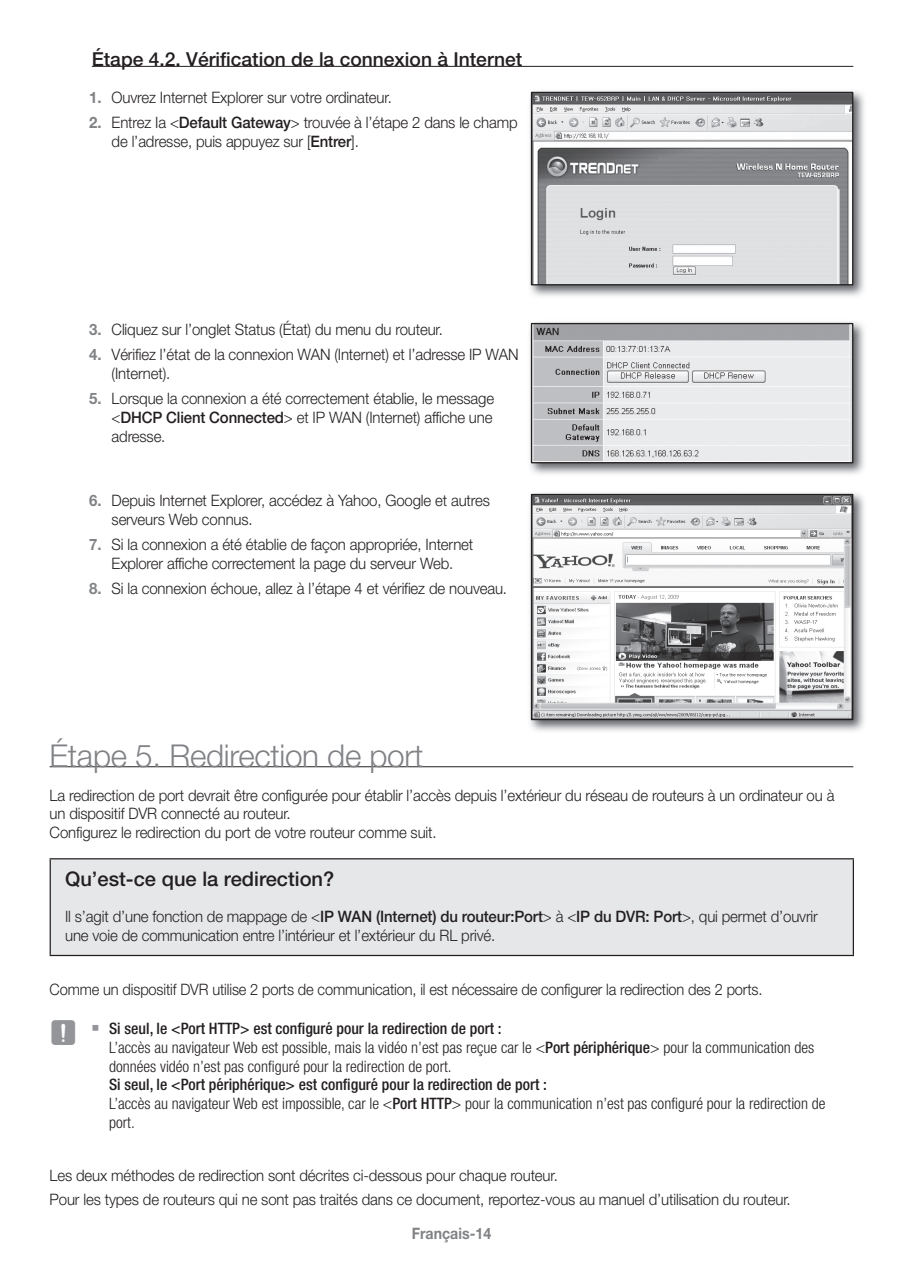
<style>
.page{position:relative;width:903px;height:1275px;background:#fff}
.page>*{position:absolute;margin:0;border:0;box-sizing:border-box;transform-origin:0 0}
.t1{font:300 31.5px "Helvetica Neue cp";letter-spacing:-.01em;color:#808285}
.t2{font:500 20.12px "Helvetica Neue cp";color:#231f20}
.t3{font:500 19.25px "Helvetica Neue cp";color:#231f20}
.t4{font:300 15.75px/18.9px "Helvetica Neue cp";letter-spacing:-.01em;color:#231f20;scale:.95 1}
.t5{font:300 condensed 15.75px/18.9px "Helvetica Neue cp";color:#231f20}
.t6{font:300 15.75px "Helvetica Neue cp";letter-spacing:-.01em;color:#231f20;scale:.93 1}
.t7{font:700 15.75px "Helvetica Neue cp";color:#808285;scale:.9 1}
.s1{font-weight:700;color:#808285}
.s2{font-weight:500}
.s3{font-family:"SIBD P1400";font-weight:400;font-stretch:normal;font-size:28px;color:#939598}
.s4{font-family:"SI Icon HR755";font-weight:400;font-stretch:normal;font-size:17.5px;color:#939598}
</style>
<div class="page">
<hr style="left:92px;top:66px;width:761px;height:1px;background:#231f20">
<hr style="left:50px;top:766px;width:803px;height:1px;background:#231f20">
<div style="left:50px;top:859px;width:803px;height:96px;background:#e6e7e9"></div>
<hr style="left:50px;top:858px;width:804px;height:1px;background:#231f20">
<hr style="left:50px;top:859px;width:1px;height:96px;background:#231f20">
<hr style="left:853px;top:859px;width:1px;height:96px;background:#231f20">
<hr style="left:50px;top:955px;width:804px;height:1px;background:#231f20">
<img style="left:530px;top:91px;width:334px;height:205px">
<img style="left:533px;top:94px;width:318px;height:189px">
<div style="left:531px;top:92px;width:322px;height:193px;border:1px solid #231f20"></div>
<img style="left:530px;top:322px;width:334px;height:152px">
<img style="left:533px;top:325px;width:318px;height:136px">
<div style="left:531px;top:323px;width:322px;height:140px;border:1px solid #231f20"></div>
<img style="left:530px;top:493px;width:334px;height:238px">
<img style="left:533px;top:496px;width:318px;height:222px">
<div style="left:531px;top:494px;width:322px;height:226px;border:1px solid #231f20"></div>
<p class="t3" style="left:92px;top:48px;width:432px">Étape 4.2. Vérification de la connexion à Internet</p>
<p class="t4" style="left:89px;top:88px;width:320px"><span class="s1">1.</span> Ouvrez Internet Explorer sur votre ordinateur.</p>
<p class="t4" style="left:112px;top:113px;width:429px;text-indent:-22px"><span class="s1">2.</span> Entrez Ia &lt;<span class="s2">default Gateway</span>&gt; trouvée à l’étape 2 dans le champ de l’adresse, puis appuyez sur [<span class="s2">entrer</span>].</p>
<p class="t4" style="left:89px;top:320px;width:374px"><span class="s1">3.</span> Cliquez sur l’onglet Status (État) du menu du routeur.</p>
<p class="t4" style="left:112px;top:345px;width:430px;text-indent:-22px"><span class="s1">4.</span> Vérifiez l’état de la connexion WAN (Internet) et l’adresse IP WAN (Internet).</p>
<p class="t4" style="left:112px;top:390px;width:404px;text-align:justify;text-indent:-22px"><span class="s1">5.</span> Lorsque la connexion a été correctement établie, le message &lt;<span class="s2">dHCP Client Connected</span>&gt; et IP WAN (Internet) affiche une adresse.</p>
<p class="t4" style="left:112px;top:491px;width:400px;text-indent:-22px"><span class="s1">6.</span> Depuis Internet Explorer, accédez à Yahoo, Google et autres serveurs Web connus.</p>
<p class="t4" style="left:89px;top:535px;width:406px;text-align:center"><span class="s1">7.</span> Si la connexion a été établie de façon appropriée, Internet<br>Explorer affiche correctement la page du serveur Web.</p>
<p class="t4" style="left:89px;top:579px;width:441px"><span class="s1">8.</span> Si la connexion échoue, allez à l’étape 4 et vérifiez de nouveau.</p>
<h1 class="t1" style="left:50px;top:737px;width:375px">Étape 5. Redirection de port</h1>
<p class="t4" style="left:50px;top:786px;width:827px">La redirection de port devrait être configurée pour établir l’accès depuis l’extérieur du réseau de routeurs à un ordinateur ou à un dispositif DVR connecté au routeur.<br>Configurez le redirection du port de votre routeur comme suit.</p>
<p class="t2" style="left:65px;top:867px;width:271px">Qu’est-ce que la redirection?</p>
<p class="t4" style="left:65px;top:907px;width:794px">Il s’agit d’une fonction de mappage de &lt;<span class="s2">IP WAN (Internet) du routeur:Port</span>&gt; à &lt;<span class="s2">IP du dVr: Port</span>&gt;, qui permet d’ouvrir une voie de communication entre l’intérieur et l’extérieur du RL privé.</p>
<p class="t6" style="left:50px;top:980px;width:768px">Comme un dispositif DVR utilise 2 ports de communication, il est nécessaire de configurer la redirection des 2 ports.</p>
<p class="t5" style="left:109px;top:1019px;width:707px;text-indent:-60px"><span class="s3">J</span> <span class="s4">`</span> <span class="s2">Si seul, le &lt;Port HTTP&gt; est configuré pour la redirection de port :<br></span>L’accès au navigateur Web est possible, mais la vidéo n’est pas reçue car le &lt;<span class="s2">Port périphérique</span>&gt; pour la communication des données vidéo n’est pas configuré pour la redirection de port.</p>
<p class="t5" style="left:109px;top:1075px;width:718px"><span class="s2">Si seul, le &lt;Port périphérique&gt; est configuré pour la redirection de port :<br></span>L’accès au navigateur Web est impossible, car le &lt;<span class="s2">Port HTTP</span>&gt; pour la communication n’est pas configuré pour la redirection de port.</p>
<p class="t4" style="left:50px;top:1164px;width:782px;line-height:23.8px">Les deux méthodes de redirection sont décrites ci-dessous pour chaque routeur.<br>Pour les types de routeurs qui ne sont pas traités dans ce document, reportez-vous au manuel d’utilisation du routeur.</p>
<p class="t7" style="left:412px;top:1225px;width:90px">Français-14</p>
</div>
